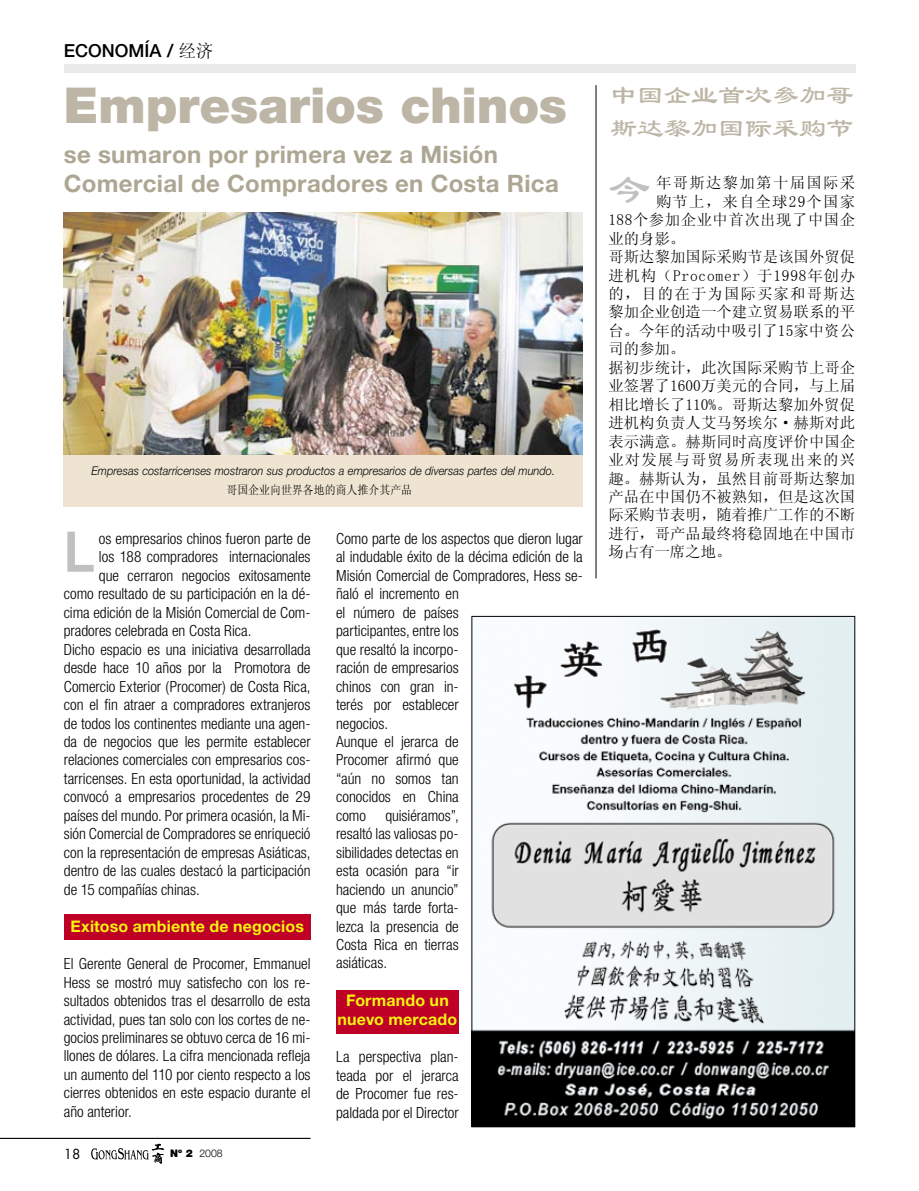
<style>
.page{position:relative;width:919px;height:1191px;background:#fff}
.page>*{position:absolute;margin:0;border:0;box-sizing:border-box;transform-origin:0 0}
.t1{font:700 60px "Eurostile";color:#c0c0c0}
.t2{font:900 49.5px "Helvetica Neue";letter-spacing:-.005em;color:#bdb6a6}
.t3{font:42px "Li Su";color:#c0c0c0}
.t4{font:27px/32.4px "Li Su";color:#bdb6a6}
.t5{font:700 24px/28.8px "Helvetica Neue";letter-spacing:.015em;color:#ada693}
.t6{font:500 18px "Helvetica Neue";color:#000}
.t7{font:700 15.9px/19.2px "Helvetica Neue";letter-spacing:.01em;color:#f7f410;text-align:center}
.t8{font:300 condensed 15.3px/18.5px "Helvetica Neue";color:#000;text-align:justify}
.t9{font:15.3px "Sim Sun";letter-spacing:.005em;color:#000}
.t10{font:15.3px "Sim Sun";letter-spacing:.075em;color:#000}
.t11{font:15.3px "Sim Sun";letter-spacing:.05em;color:#000}
.t12{font:15.3px "Sim Sun";letter-spacing:.035em;color:#000}
.t13{font:15.3px "Sim Sun";letter-spacing:.08em;color:#000}
.t14{font:15.3px "Sim Sun";letter-spacing:.085em;color:#000}
.t15{font:13.5px "Futura";color:#000}
.t16{font:italic 300 12px "Helvetica Neue";color:#000;scale:.92 1}
.t17{font:12px "Sim Sun";color:#000;scale:.91 1}
.t18{font:300 10.5px "Helvetica Neue";color:#000}
.s1{font-family:"Sim Sun";font-weight:400}
.s2{font-weight:900}
</style>
<div class="page">
<hr style="left:0;top:1137px;width:310px;height:2px;background:#000">
<svg style="left:91px;top:1143px;width:73px;height:20px"></svg>
<div style="left:336px;top:990px;width:123px;height:44px;background:#be0027"></div>
<div style="left:64px;top:914px;width:246px;height:26px;background:#be0027"></div>
<div style="left:64px;top:64px;width:791px;height:8px;background:#eaeaea"></div>
<img style="left:473px;top:618px;width:380px;height:507px">
<img style="left:64px;top:213px;width:519px;height:242px">
<hr style="left:595px;top:85px;width:1px;height:493px;background:#000">
<div style="left:64px;top:455px;width:519px;height:51px;background:#eee4d1"></div>
<p class="t6" style="left:64px;top:39px;width:14px">ECONO</p>
<p class="t6" style="left:128px;top:39px;width:86px">MÍA / <span class="s1">经济</span></p>
<h2 class="t2" style="left:64px;top:76px;width:504px">Empresarios chinos</h2>
<h3 class="t5" style="left:64px;top:140px;width:496px">se sumaron por primera vez a Misión<br>Comercial de Compradores en Costa Rica</h3>
<p class="t16" style="left:92px;top:463px;width:505px">Empresas costarricenses mostraron sus productos a empresarios de diversas partes del mundo.</p>
<p class="t17" style="left:226px;top:483px;width:206px">哥国企业向世界各地的商人推介其产品</p>
<h1 class="t1" style="left:64px;top:519px;width:32px">L</h1>
<p class="t8" style="left:99px;top:529px;width:213px">os empresarios chinos fueron parte de</p>
<p class="t8" style="left:99px;top:547px;width:213px">los 188 compradores internacionales</p>
<p class="t8" style="left:99px;top:566px;width:213px">que cerraron negocios exitosamente</p>
<p class="t8" style="left:64px;top:584px;width:248px">como resultado de su participación en la dé-</p>
<p class="t8" style="left:64px;top:603px;width:248px">cima edición de la Misión Comercial de Com-</p>
<p class="t8" style="left:64px;top:621px;width:189px">pradores celebrada en Costa Rica.</p>
<p class="t8" style="left:64px;top:640px;width:248px">Dicho espacio es una iniciativa desarrollada</p>
<p class="t8" style="left:64px;top:658px;width:248px">desde hace 10 años por la Promotora de</p>
<p class="t8" style="left:64px;top:677px;width:248px">Comercio Exterior (Procomer) de Costa Rica,</p>
<p class="t8" style="left:64px;top:695px;width:248px">con el fin atraer a compradores extranjeros</p>
<p class="t8" style="left:64px;top:713px;width:248px">de todos los continentes mediante una agen-</p>
<p class="t8" style="left:64px;top:732px;width:248px">da de negocios que les permite establecer</p>
<p class="t8" style="left:64px;top:750px;width:248px">relaciones comerciales con empresarios cos-</p>
<p class="t8" style="left:64px;top:769px;width:248px">tarricenses. En esta oportunidad, la actividad</p>
<p class="t8" style="left:64px;top:787px;width:248px">convocó a empresarios procedentes de 29</p>
<p class="t8" style="left:64px;top:806px;width:248px">países del mundo. Por primera ocasión, la Mi-</p>
<p class="t8" style="left:64px;top:824px;width:248px">sión Comercial de Compradores se enriqueció</p>
<p class="t8" style="left:64px;top:843px;width:248px">con la representación de empresas Asiáticas,</p>
<p class="t8" style="left:64px;top:861px;width:248px">dentro de las cuales destacó la participación</p>
<p class="t8" style="left:64px;top:880px;width:137px">de 15 compañías chinas.</p>
<p class="t7" style="left:70px;top:916px;width:235px">Exitoso ambiente de negocios</p>
<p class="t8" style="left:64px;top:954px;width:248px">El Gerente General de Procomer, Emmanuel Hess se mostró muy satisfecho con los re&shy;sultados obtenidos tras el desarrollo de esta actividad, pues tan solo con los cortes de ne&shy;gocios preliminares se obtuvo cerca de 16 mi&shy;llones de dólares. La cifra mencionada refleja un aumento del 110 por ciento respecto a los cierres obtenidos en este espacio durante el año anterior.</p>
<p class="t15" style="left:64px;top:1144px;width:18px">18</p>
<p class="t18" style="left:170px;top:1146px;width:54px"><span class="s2">Nº 2</span> 2008</p>
<p class="t8" style="left:336px;top:529px;width:248px;text-align:left">Como parte de los aspectos que dieron lugar al indudable éxito de la décima edición de la<br>Misión Comercial de Compradores, Hess se&shy;ñaló el incremento en<br>el número de países<br>participantes, entre los<br>que resaltó la incorpo-<br>ración de empresarios<br>chinos con gran in-<br>terés por establecer<br>negocios.<br>Aunque el jerarca de<br>Procomer afirmó que<br>“aún no somos tan<br>conocidos en China<br>como</p>
<p class="t8" style="left:336px;top:806px;width:124px;text-indent:49px">quisiéramos”, resaltó las valiosas po&shy;sibilidades detectas en esta ocasión para “ir haciendo un anuncio” que más tarde forta&shy;lezca la presencia de Costa Rica en tierras asiáticas.</p>
<p class="t7" style="left:337px;top:990px;width:121px">Formando un nuevo mercado</p>
<p class="t8" style="left:336px;top:1047px;width:124px">La perspectiva plan&shy;teada por el jerarca de Procomer fue res&shy;paldada por el Director</p>
<h3 class="t4" style="left:610px;top:80px;width:244px">中国企业首次参加哥斯达黎加国际采购节</h3>
<p class="t14" style="left:656px;top:175px;width:201px">年哥斯达黎加第十届国际采</p>
<p class="t13" style="left:656px;top:194px;width:200px">购节上，来自全球29个国家</p>
<p class="t12" style="left:608px;top:212px;width:248px">188个参加企业中首次出现了中国企</p>
<p class="t9" style="left:608px;top:230px;width:78px">业的身影。</p>
<p class="t9" style="left:608px;top:249px;width:248px">哥斯达黎加国际采购节是该国外贸促</p>
<p class="t11" style="left:608px;top:267px;width:248px">进机构（Procomer）于1998年创办</p>
<p class="t10" style="left:608px;top:286px;width:248px">的，目的在于为国际买家和哥斯达</p>
<p class="t9" style="left:608px;top:304px;width:248px">黎加企业创造一个建立贸易联系的平</p>
<p class="t9" style="left:608px;top:323px;width:248px">台。今年的活动中吸引了15家中资公</p>
<p class="t9" style="left:608px;top:341px;width:78px">司的参加。</p>
<p class="t9" style="left:608px;top:360px;width:248px">据初步统计，此次国际采购节上哥企</p>
<p class="t9" style="left:608px;top:378px;width:248px">业签署了1600万美元的合同，与上届</p>
<p class="t9" style="left:608px;top:396px;width:248px">相比增长了110%。哥斯达黎加外贸促</p>
<p class="t9" style="left:608px;top:415px;width:248px">进机构负责人艾马努埃尔·赫斯对此</p>
<p class="t9" style="left:608px;top:433px;width:248px">表示满意。赫斯同时高度评价中国企</p>
<p class="t10" style="left:608px;top:452px;width:248px">业对发展与哥贸易所表现出来的兴</p>
<p class="t9" style="left:608px;top:470px;width:248px">趣。赫斯认为，虽然目前哥斯达黎加</p>
<p class="t9" style="left:608px;top:489px;width:248px">产品在中国仍不被熟知，但是这次国</p>
<p class="t9" style="left:608px;top:507px;width:248px">际采购节表明，随着推广工作的不断</p>
<p class="t9" style="left:608px;top:526px;width:248px">进行，哥产品最终将稳固地在中国市</p>
<p class="t9" style="left:608px;top:544px;width:124px">场占有一席之地。</p>
<h3 class="t3" style="left:608px;top:167px;width:43px">今</h3>
</div>
